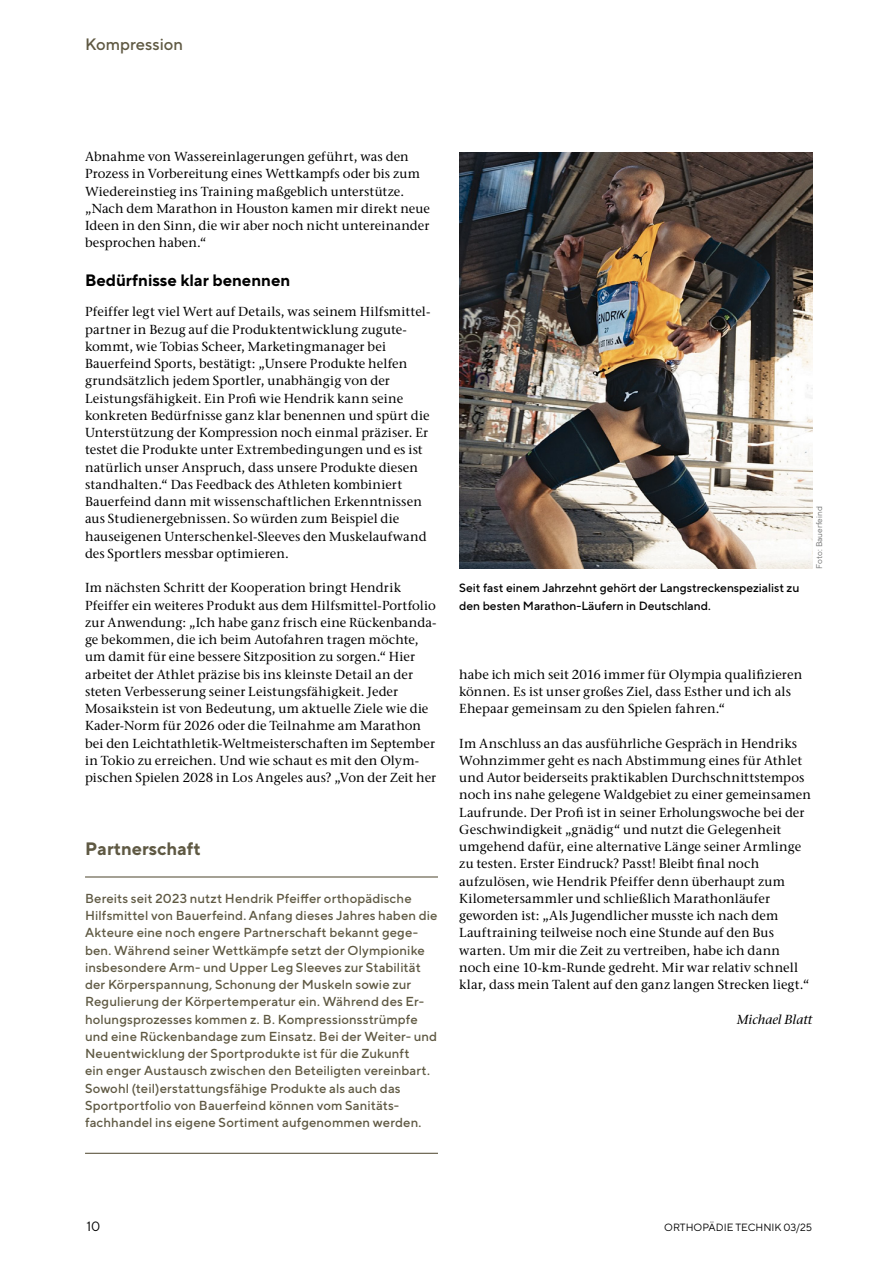
<style>
.page{position:relative;width:893px;height:1263px;background:#fff}
.page>*{position:absolute;margin:0;border:0;box-sizing:border-box;transform-origin:0 0}
.Headline_Zur_Person_Info{font:700 18px "TT Norms Pro";color:#5f5943}
.Zwischentitel{font:700 16.5px "TT Norms Pro";color:#000}
.t1{font:500 16.5px "TT Norms Pro";letter-spacing:.005em;color:#5f5943}
.t2{font:13.5px "TT Norms Pro";color:#000}
.Lauftext_ohne_Einzug{font:500 13.05px/17.2px "Stone Ser ITC Std";letter-spacing:.01em;color:#000}
.Bodytext_Infokasten_mit_Linie_unten{font:500 13.05px/17.2px "TT Norms Pro";letter-spacing:.01em;color:#5f5943}
.Autor{font:italic 500 13.05px "Stone Ser ITC Std";color:#000}
.BU{font:500 12px/17.2px "TT Norms Pro";color:#000}
.t3{font:10.5px "TT Norms Pro";color:#000}
.Fotocredit{font:8.25px "TT Norms Pro";color:#6f706f}
</style>
<div class="page">
<hr style="left:85px;top:876px;width:353px;height:1px;background:#5f5943">
<hr style="left:85px;top:1153px;width:353px;height:1px;background:#5f5943">
<img style="left:459px;top:152px;width:353px;height:417px">
<p class="t1" style="left:85px;top:33px;width:100px">Kompression</p>
<p class="Lauftext_ohne_Einzug" style="left:85px;top:148px;width:346px">Abnahme von Wassereinlagerungen geführt, was den Prozess in Vorbereitung eines Wettkampfs oder bis zum Wiedereinstieg ins Training maßgeblich unterstütze. „Nach dem Marathon in Houston kamen mir direkt neue Ideen in den Sinn, die wir aber noch nicht untereinander besprochen haben.“</p>
<p class="Zwischentitel" style="left:85px;top:269px;width:207px">Bedürfnisse klar benennen</p>
<p class="Lauftext_ohne_Einzug" style="left:85px;top:303px;width:347px">Pfeiffer legt viel Wert auf Details, was seinem Hilfsmittel&shy;partner in Bezug auf die Produktentwicklung zugute&shy;kommt, wie Tobias Scheer, Marketingmanager bei Bauerfeind Sports, bestätigt: „Unsere Produkte helfen grundsätzlich jedem Sportler, unabhängig von der Leistungsfähigkeit. Ein Profi wie Hendrik kann seine konkreten Bedürfnisse ganz klar benennen und spürt die Unterstützung der Kompression noch einmal präziser. Er testet die Produkte unter Extrembedingungen und es ist natürlich unser Anspruch, dass unsere Produkte diesen standhalten.“ Das Feedback des Athleten kombiniert Bauerfeind dann mit wissenschaftlichen Erkenntnissen aus Studienergebnissen. So würden zum Beispiel die hauseigenen Unterschenkel-Sleeves den Muskelaufwand des Sportlers messbar optimieren.</p>
<p class="Lauftext_ohne_Einzug" style="left:85px;top:579px;width:353px">Im nächsten Schritt der Kooperation bringt Hendrik Pfeiffer ein weiteres Produkt aus dem Hilfsmittel-Portfolio zur Anwendung: „Ich habe ganz frisch eine Rückenbanda&shy;ge bekommen, die ich beim Autofahren tragen möchte, um damit für eine bessere Sitzposition zu sorgen.“ Hier arbeitet der Athlet präzise bis ins kleinste Detail an der steten Verbesserung seiner Leistungsfähigkeit. Jeder Mosaikstein ist von Bedeutung, um aktuelle Ziele wie die Kader-Norm für 2026 oder die Teilnahme am Marathon bei den Leichtathletik-Weltmeisterschaften im September in Tokio zu erreichen. Und wie schaut es mit den Olym&shy;pischen Spielen 2028 in Los Angeles aus? „Von der Zeit her</p>
<p class="Headline_Zur_Person_Info" style="left:85px;top:837px;width:117px">Partnerschaft</p>
<p class="Bodytext_Infokasten_mit_Linie_unten" style="left:85px;top:889px;width:354px">Bereits seit 2023 nutzt Hendrik Pfeiffer orthopädische Hilfsmittel von Bauerfeind. Anfang dieses Jahres haben die Akteure eine noch engere Partnerschaft bekannt gege&shy;ben. Während seiner Wettkämpfe setzt der Olympionike insbesondere Arm- und Upper Leg Sleeves zur Stabilität der Körperspannung, Schonung der Muskeln sowie zur Regulierung der Körpertemperatur ein. Während des Er&shy;holungsprozesses kommen z. B. Kompressionsstrümpfe und eine Rückenbandage zum Einsatz. Bei der Weiter- und Neuentwicklung der Sportprodukte ist für die Zukunft<br>ein enger Austausch zwischen den Beteiligten vereinbart.<br>Sowohl (teil)erstattungsfähige Produkte als auch das Sportportfolio von Bauerfeind können vom Sanitäts&shy;fachhandel ins eigene Sortiment aufgenommen werden.</p>
<p class="BU" style="left:459px;top:579px;width:342px">Seit fast einem Jahrzehnt gehört der Langstreckenspezialist zu den besten Marathon-Läufern in Deutschland.</p>
<p class="Fotocredit" style="left:814px;top:569px;width:64px;rotate:-90deg">Foto: Bauerfeind</p>
<p class="Lauftext_ohne_Einzug" style="left:459px;top:665px;width:345px">habe ich mich seit 2016 immer für Olympia qualifizieren können. Es ist unser großes Ziel, dass Esther und ich als<br>Ehepaar gemeinsam zu den Spielen fahren.“</p>
<p class="Lauftext_ohne_Einzug" style="left:459px;top:734px;width:353px">Im Anschluss an das ausführliche Gespräch in Hendriks Wohnzimmer geht es nach Abstimmung eines für Athlet und Autor beiderseits praktikablen Durchschnittstempos noch ins nahe gelegene Waldgebiet zu einer gemeinsamen Laufrunde. Der Profi ist in seiner Erholungswoche bei der Geschwindigkeit „gnädig“ und nutzt die Gelegenheit umgehend dafür, eine alternative Länge seiner Armlinge zu testen. Erster Eindruck? Passt! Bleibt final noch aufzulösen, wie Hendrik Pfeiffer denn überhaupt zum Kilometersammler und schließlich Marathonläufer geworden ist: „Als Jugendlicher musste ich nach dem Lauftraining teilweise noch eine Stunde auf den Bus warten. Um mir die Zeit zu vertreiben, habe ich dann noch eine 10-km-Runde gedreht. Mir war relativ schnell klar, dass mein Talent auf den ganz langen Strecken liegt.“</p>
<p class="Autor" style="left:737px;top:1011px;width:77px">Michael Blatt</p>
<p class="t2" style="left:87px;top:1217px;width:15px">10</p>
<p class="t3" style="left:664px;top:1220px;width:149px">ORTHOPÄDIE TECHNIK 03/25</p>
</div>
